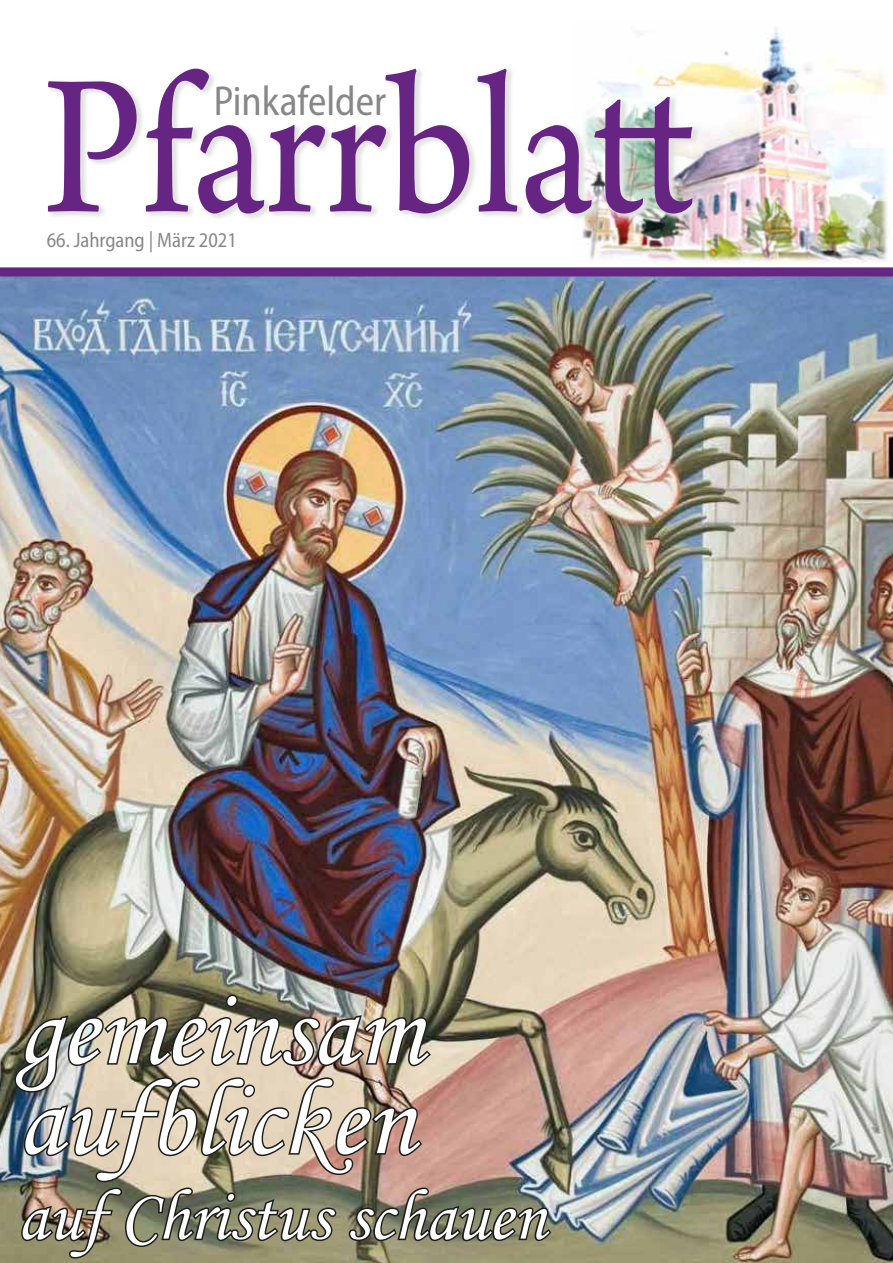
<style>
.page{position:relative;width:893px;height:1263px;background:#fff}
.page>*{position:absolute;margin:0;border:0;box-sizing:border-box;transform-origin:0 0}
.t1{font:210px "Arno Pro";letter-spacing:-.005em;color:#662483;scale:.88 1}
.t2{font:108px/90px "Monotype Corsiva";color:#fff}
.t3{font:72px "Monotype Corsiva";color:#fff}
.t4{font:semi-condensed 42px "Myriad Pro";color:#878787;scale:.95 1}
.t5{font:semi-condensed 21px "Myriad Pro";color:#878787;scale:.95 1}
</style>
<div class="page">
<img style="left:0;top:276px;width:893px;height:987px">
<img style="left:582px;top:26px;width:306px;height:237px">
<svg style="left:49px;top:67px;width:651px;height:153px"></svg>
<div style="left:0;top:267px;width:893px;height:9px;background:#662483"></div>
<img style="left:13px;top:992px;width:540px;height:269px">
<h1 class="t1" style="left:43px;top:28px;width:743px">Pfarrblatt</h1>
<h3 class="t4" style="left:214px;top:75px;width:183px">Pinkafelder</h3>
<p class="t5" style="left:47px;top:227px;width:202px">66. Jahrgang | März 2021</p>
<h2 class="t2" style="left:17px;top:985px;width:408px">gemeinsam aufblicken</h2>
<h3 class="t3" style="left:17px;top:1173px;width:530px">auf Christus schauen</h3>
</div>
